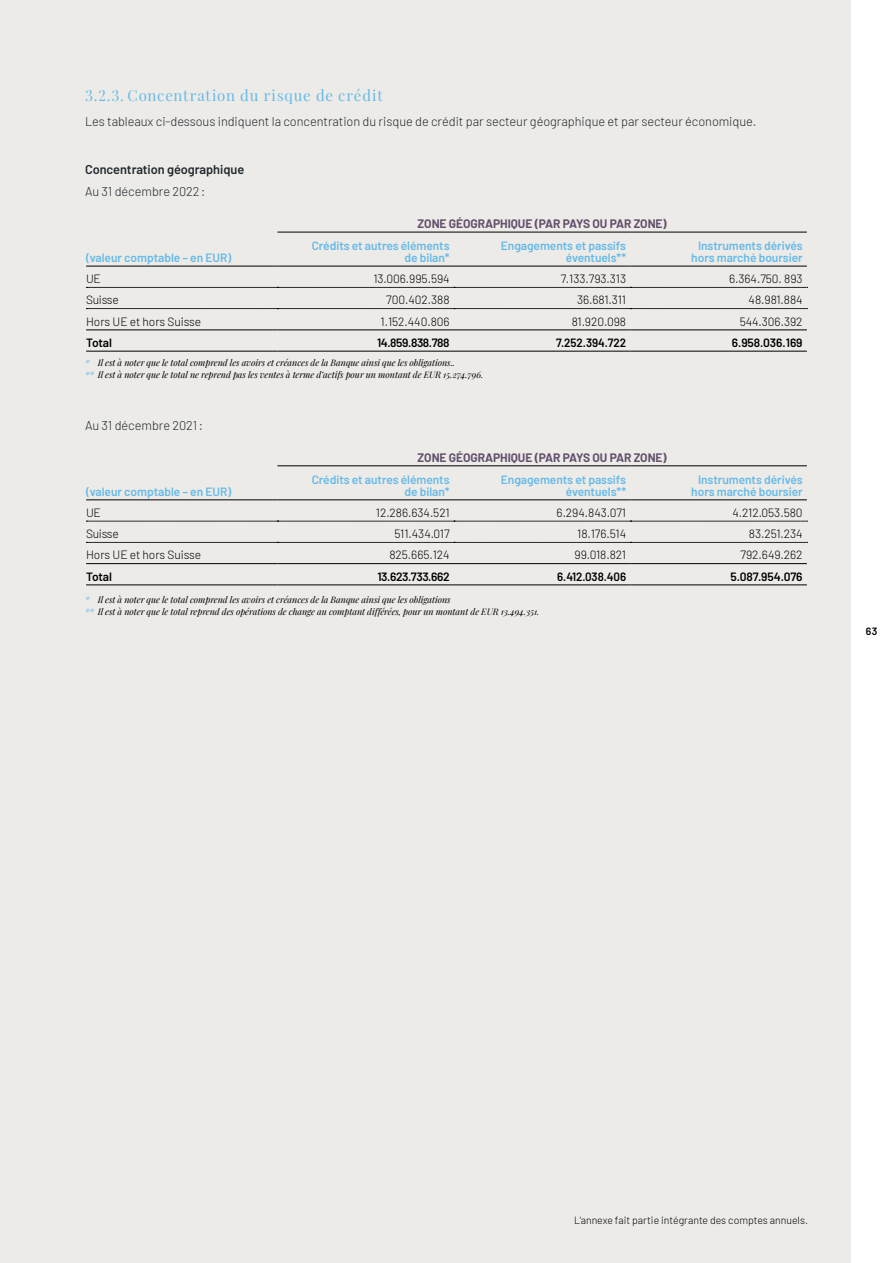
<style>
.page{position:relative;width:893px;height:1263px;background:#fff}
.page>*{position:absolute;margin:0;border:0;box-sizing:border-box;transform-origin:0 0}
.t1{font:15px "Playfair Display";letter-spacing:.055em;color:#65bae9}
.t2{font:300 12.75px "Barlow";letter-spacing:-.005em;color:#21282e}
.t3{font:600 12.75px "Barlow";letter-spacing:-.005em;color:#21282e}
.t4{font:300 12px "Barlow";letter-spacing:-.005em;color:#000}
.t5{font:600 12px/12px "Barlow";letter-spacing:-.005em;color:#65bae9;text-align:right}
.t6{font:700 12px "Barlow";letter-spacing:-.005em;color:#63516d}
.t7{font:600 12px "Barlow";letter-spacing:-.005em;color:#000}
.t8{font:600 12px "Barlow";letter-spacing:-.035em;color:#000}
.t9{font:600 12px "Barlow";letter-spacing:-.005em;color:#000;scale:.96 1}
.t10{font:300 10.5px "Barlow";color:#000}
.t11{font:600 10.5px "Barlow";color:#000}
.t12{font:italic 9px/12px "Playfair Display";letter-spacing:-.005em;color:#000}
.s1{color:#65bae9}
</style>
<div class="page">
<div style="left:0;top:0;width:850px;height:1263px;background:#ecebe7"></div>
<hr style="left:86px;top:329px;width:191px;height:1px;background:#000">
<hr style="left:277px;top:329px;width:177px;height:1px;background:#000">
<hr style="left:454px;top:329px;width:176px;height:1px;background:#000">
<hr style="left:630px;top:329px;width:177px;height:1px;background:#000">
<hr style="left:86px;top:351px;width:191px;height:1px;background:#000">
<hr style="left:277px;top:351px;width:177px;height:1px;background:#000">
<hr style="left:454px;top:351px;width:176px;height:1px;background:#000">
<hr style="left:630px;top:351px;width:177px;height:1px;background:#000">
<hr style="left:277px;top:266px;width:177px;height:1px;background:#000">
<hr style="left:86px;top:266px;width:191px;height:1px;background:#000">
<hr style="left:454px;top:266px;width:176px;height:1px;background:#000">
<hr style="left:630px;top:266px;width:177px;height:1px;background:#000">
<hr style="left:277px;top:232px;width:177px;height:1px;background:#000">
<hr style="left:454px;top:232px;width:176px;height:1px;background:#000">
<hr style="left:630px;top:232px;width:177px;height:1px;background:#000">
<svg style="left:86px;top:287px;width:722px;height:1px"></svg>
<svg style="left:86px;top:308px;width:722px;height:1px"></svg>
<hr style="left:277px;top:563px;width:177px;height:1px;background:#000">
<hr style="left:454px;top:563px;width:176px;height:1px;background:#000">
<hr style="left:630px;top:563px;width:177px;height:1px;background:#000">
<hr style="left:277px;top:584px;width:177px;height:1px;background:#000">
<hr style="left:454px;top:584px;width:176px;height:1px;background:#000">
<hr style="left:630px;top:584px;width:177px;height:1px;background:#000">
<hr style="left:86px;top:499px;width:191px;height:1px;background:#000">
<hr style="left:277px;top:499px;width:177px;height:1px;background:#000">
<hr style="left:454px;top:499px;width:176px;height:1px;background:#000">
<hr style="left:630px;top:499px;width:177px;height:1px;background:#000">
<hr style="left:86px;top:563px;width:191px;height:1px;background:#000">
<hr style="left:86px;top:584px;width:191px;height:1px;background:#000">
<hr style="left:277px;top:466px;width:177px;height:1px;background:#000">
<hr style="left:454px;top:466px;width:176px;height:1px;background:#000">
<hr style="left:630px;top:466px;width:177px;height:1px;background:#000">
<svg style="left:86px;top:521px;width:722px;height:1px"></svg>
<svg style="left:86px;top:542px;width:722px;height:1px"></svg>
<h1 class="t1" style="left:85px;top:84px;width:299px">3.2.3. Concentration du risque de crédit</h1>
<h2 class="t2" style="left:85px;top:113px;width:673px">Les tableaux ci-dessous indiquent la concentration du risque de crédit par secteur géographique et par secteur économique.</h2>
<h2 class="t3" style="left:85px;top:160px;width:161px">Concentration géographique</h2>
<h2 class="t2" style="left:85px;top:183px;width:122px">Au 31 décembre 2022:</h2>
<h3 class="t6" style="left:418px;top:215px;width:251px">ZONE GÉOGRAPHIQUE (PAR PAYS OU PAR ZONE)</h3>
<h3 class="t5" style="left:86px;top:251px;width:147px">(valeur comptable – en EUR)</h3>
<h3 class="t5" style="left:312px;top:239px;width:139px">Crédits et autres éléments de bilan*</h3>
<h3 class="t5" style="left:501px;top:239px;width:127px">Engagements et passifs éventuels**</h3>
<h3 class="t5" style="left:691px;top:239px;width:113px;text-align:center">Instruments dérivés hors marché boursier</h3>
<h3 class="t4" style="left:86px;top:270px;width:16px">UE</h3>
<h3 class="t4" style="left:373px;top:270px;width:78px">13.006.995.594</h3>
<h3 class="t4" style="left:561px;top:270px;width:67px">7.133.793.313</h3>
<h3 class="t4" style="left:729px;top:270px;width:75px">6.364.750. 893</h3>
<h3 class="t4" style="left:86px;top:291px;width:34px">Suisse</h3>
<h3 class="t4" style="left:386px;top:291px;width:65px">700.402.388</h3>
<h3 class="t4" style="left:577px;top:291px;width:51px">36.681.311</h3>
<h3 class="t4" style="left:749px;top:291px;width:56px">48.981.884</h3>
<h3 class="t4" style="left:86px;top:313px;width:117px">Hors UE et hors Suisse</h3>
<h3 class="t4" style="left:381px;top:313px;width:71px">1.152.440.806</h3>
<h3 class="t4" style="left:572px;top:313px;width:56px">81.920.098</h3>
<h3 class="t4" style="left:740px;top:313px;width:64px">544.306.392</h3>
<h3 class="t7" style="left:86px;top:334px;width:27px">Total</h3>
<h3 class="t8" style="left:377px;top:334px;width:74px">14.859.838.788</h3>
<h3 class="t9" style="left:556px;top:334px;width:74px">7.252.394.722</h3>
<h3 class="t7" style="left:732px;top:334px;width:72px">6.958.036.169</h3>
<p class="t12" style="left:85px;top:356px;width:400px"><span class="s1">*</span> Il est à noter que le total comprend les avoirs et créances de la Banque ainsi que les obligations..<br><span class="s1">**</span> Il est à noter que le total ne reprend pas les ventes à terme d’actifs pour un montant de EUR 15.274.796.</p>
<h2 class="t2" style="left:85px;top:416px;width:119px">Au 31 décembre 2021:</h2>
<h3 class="t6" style="left:418px;top:448px;width:251px">ZONE GÉOGRAPHIQUE (PAR PAYS OU PAR ZONE)</h3>
<h3 class="t5" style="left:86px;top:484px;width:147px">(valeur comptable – en EUR)</h3>
<h3 class="t5" style="left:312px;top:472px;width:139px">Crédits et autres éléments de bilan*</h3>
<h3 class="t5" style="left:501px;top:472px;width:127px">Engagements et passifs éventuels**</h3>
<h3 class="t5" style="left:691px;top:472px;width:113px;text-align:center">Instruments dérivés hors marché boursier</h3>
<h3 class="t4" style="left:86px;top:504px;width:16px">UE</h3>
<h3 class="t4" style="left:376px;top:504px;width:75px">12.286.634.521</h3>
<h3 class="t4" style="left:557px;top:504px;width:71px">6.294.843.071</h3>
<h3 class="t4" style="left:732px;top:504px;width:72px">4.212.053.580</h3>
<h3 class="t4" style="left:86px;top:525px;width:34px">Suisse</h3>
<h3 class="t4" style="left:395px;top:525px;width:57px">511.434.017</h3>
<h3 class="t4" style="left:577px;top:525px;width:50px">18.176.514</h3>
<h3 class="t4" style="left:749px;top:525px;width:55px">83.251.234</h3>
<h3 class="t4" style="left:86px;top:546px;width:117px">Hors UE et hors Suisse</h3>
<h3 class="t4" style="left:389px;top:546px;width:62px">825.665.124</h3>
<h3 class="t4" style="left:574px;top:546px;width:53px">99.018.821</h3>
<h3 class="t4" style="left:741px;top:546px;width:64px">792.649.262</h3>
<h3 class="t7" style="left:86px;top:567px;width:27px">Total</h3>
<h3 class="t8" style="left:377px;top:567px;width:74px">13.623.733.662</h3>
<h3 class="t9" style="left:557px;top:567px;width:73px">6.412.038.406</h3>
<h3 class="t7" style="left:731px;top:567px;width:74px">5.087.954.076</h3>
<p class="t12" style="left:85px;top:593px;width:456px"><span class="s1">*</span> Il est à noter que le total comprend les avoirs et créances de la Banque ainsi que les obligations<br><span class="s1">**</span> Il est à noter que le total reprend des opérations de change au comptant différées, pour un montant de EUR 13.494.351.</p>
<p class="t11" style="left:866px;top:623px;width:13px">63</p>
<p class="t10" style="left:574px;top:1212px;width:235px">L’annexe fait partie intégrante des comptes annuels.</p>
</div>
